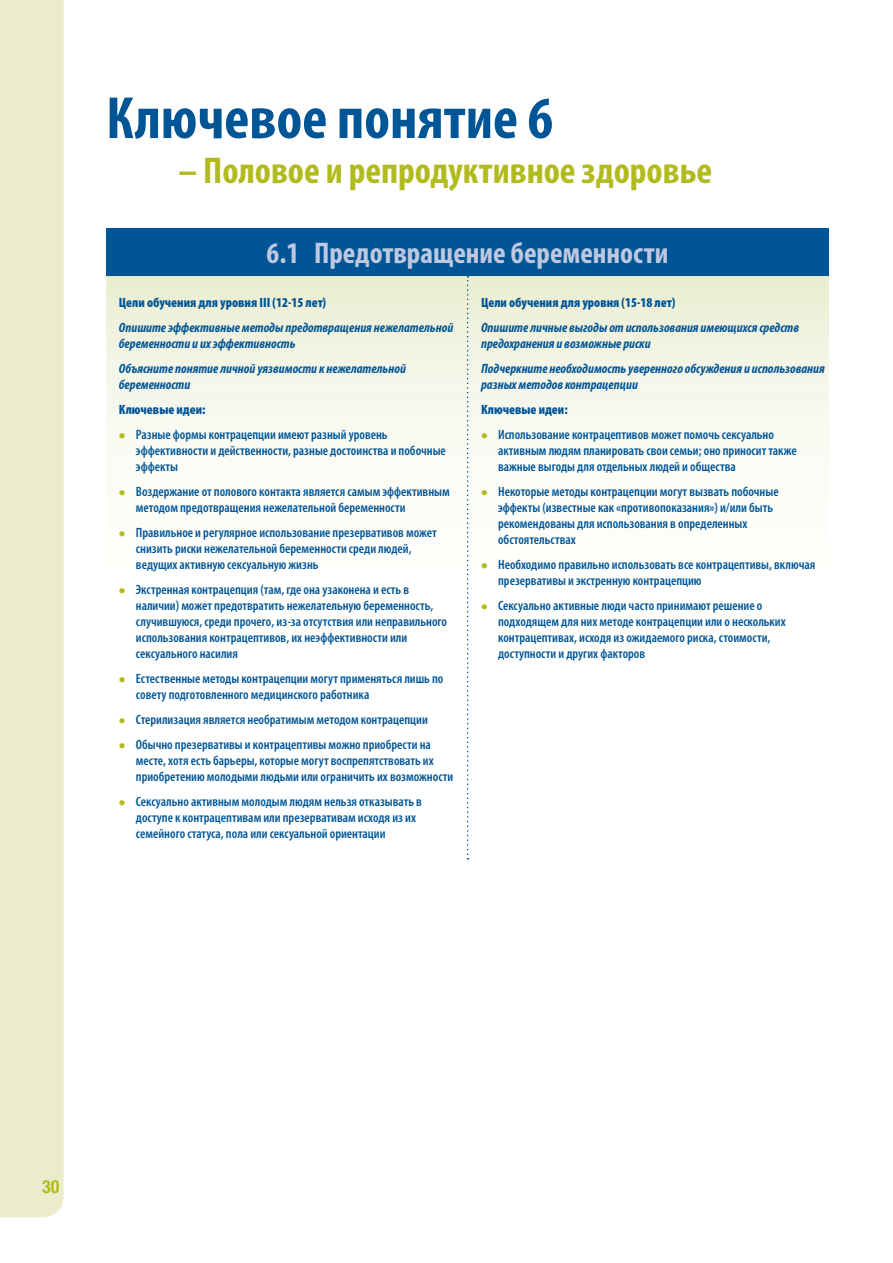
<style>
.page{position:relative;width:893px;height:1263px;background:#fff}
.page>*{position:absolute;margin:0;border:0;box-sizing:border-box;transform-origin:0 0}
.t1{font:700 condensed 60px "Myriad Pro";color:#005596}
.t2{font:700 condensed 37.5px "Myriad Pro";color:#b2bb1d}
.t3{font:700 condensed 30px "Myriad Pro";color:#bec9e1}
.t4{font:700 condensed 18px "Helvetica Neue LT Com";color:#b2bb1d}
.t5{font:600 condensed 13.5px/16.2px "Myriad Pro";color:#005596}
.t6{font:italic 700 condensed 13.5px/16.2px "Myriad Pro";color:#005596}
.t7{font:900 condensed 13.5px "Myriad Pro";color:#005596}
</style>
<div class="page">
<div style="left:0;top:0;width:64px;height:1217px;background:#eaeccc"></div>
<div style="left:106px;top:228px;width:723px;height:48px;background:#005596"></div>
<svg style="left:106px;top:276px;width:723px;height:584px"></svg>
<svg style="left:467px;top:276px;width:2px;height:584px"></svg>
<svg style="left:120px;top:433px;width:5px;height:5px"></svg>
<svg style="left:120px;top:490px;width:5px;height:5px"></svg>
<svg style="left:120px;top:531px;width:5px;height:5px"></svg>
<svg style="left:120px;top:588px;width:5px;height:5px"></svg>
<svg style="left:120px;top:677px;width:5px;height:6px"></svg>
<svg style="left:120px;top:718px;width:5px;height:5px"></svg>
<svg style="left:120px;top:743px;width:5px;height:5px"></svg>
<svg style="left:120px;top:800px;width:5px;height:5px"></svg>
<svg style="left:482px;top:433px;width:5px;height:5px"></svg>
<svg style="left:482px;top:490px;width:5px;height:5px"></svg>
<svg style="left:482px;top:563px;width:5px;height:5px"></svg>
<svg style="left:482px;top:604px;width:5px;height:5px"></svg>
<h1 class="t1" style="left:106px;top:82px;width:448px">Ключевое понятие 6</h1>
<h2 class="t2" style="left:178px;top:148px;width:535px">– Половое и репродуктивное здоровье</h2>
<h3 class="t3" style="left:267px;top:235px;width:403px">6.1 Предотвращение беременности</h3>
<p class="t7" style="left:119px;top:295px;width:209px">Цели обучения для уровня III (12-15 лет)</p>
<p class="t6" style="left:119px;top:319px;width:336px">Опишите эффективные методы предотвращения нежелательной беременности и их эффективность</p>
<p class="t6" style="left:119px;top:360px;width:288px">Объясните понятие личной уязвимости к нежелательной беременности</p>
<p class="t7" style="left:119px;top:401px;width:88px">Ключевые идеи:</p>
<p class="t5" style="left:136px;top:427px;width:311px">Разные формы контрацепции имеют разный уровень эффективности и действенности, разные достоинства и побочные эффекты</p>
<p class="t5" style="left:136px;top:484px;width:315px">Воздержание от полового контакта является самым эффективным методом предотвращения нежелательной беременности</p>
<p class="t5" style="left:136px;top:525px;width:302px">Правильное и регулярное использование презервативов может снизить риски нежелательной беременности среди людей, ведущих активную сексуальную жизнь</p>
<p class="t5" style="left:136px;top:582px;width:313px">Экстренная контрацепция (там, где она узаконена и есть в наличии) может предотвратить нежелательную беременность, случившуюся, среди прочего, из-за отсутствия или неправильного использования контрацептивов, их неэффективности или сексуального насилия</p>
<p class="t5" style="left:136px;top:671px;width:309px">Естественные методы контрацепции могут применяться лишь по совету подготовленного медицинского работника</p>
<p class="t5" style="left:136px;top:708px;width:296px;line-height:24.8px">Стерилизация является необратимым методом контрацепции<br>Обычно презервативы и контрацептивы можно приобрести на</p>
<p class="t5" style="left:136px;top:753px;width:319px">месте, хотя есть барьеры, которые могут воспрепятствовать их приобретению молодыми людьми или ограничить их возможности</p>
<p class="t5" style="left:136px;top:794px;width:287px">Сексуально активным молодым людям нельзя отказывать в доступе к контрацептивам или презервативам исходя из их семейного статуса, пола или сексуальной ориентации</p>
<p class="t7" style="left:481px;top:295px;width:196px">Цели обучения для уровня (15-18 лет)</p>
<p class="t6" style="left:481px;top:319px;width:319px">Опишите личные выгоды от использования имеющихся средств предохранения и возможные риски</p>
<p class="t6" style="left:481px;top:360px;width:345px">Подчеркните необходимость уверенного обсуждения и использования разных методов контрацепции</p>
<p class="t7" style="left:481px;top:401px;width:88px">Ключевые идеи:</p>
<p class="t5" style="left:498px;top:427px;width:300px">Использование контрацептивов может помочь сексуально активным людям планировать свои семьи; оно приносит также важные выгоды для отдельных людей и общества</p>
<p class="t5" style="left:498px;top:484px;width:282px">Некоторые методы контрацепции могут вызвать побочные эффекты (известные как «противопоказания») и/или быть рекомендованы для использования в определенных обстоятельствах</p>
<p class="t5" style="left:498px;top:557px;width:319px">Необходимо правильно использовать все контрацептивы, включая презервативы и экстренную контрацепцию</p>
<p class="t5" style="left:498px;top:598px;width:289px">Сексуально активные люди часто принимают решение о подходящем для них методе контрацепции или о нескольких контрацептивах, исходя из ожидаемого риска, стоимости, доступности и других факторов</p>
<h3 class="t4" style="left:42px;top:1177px;width:19px">30</h3>
</div>
